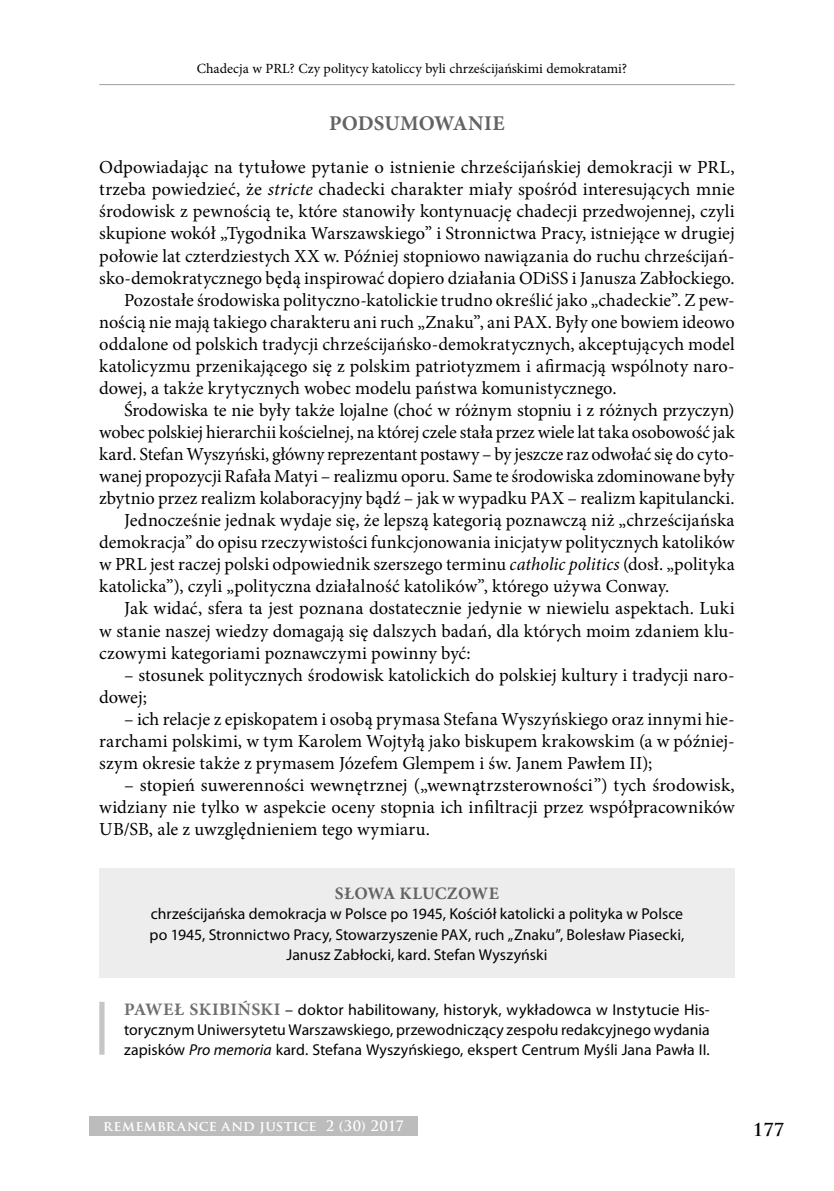
<style>
.page{position:relative;width:834px;height:1191px;background:#fff}
.page>*{position:absolute;margin:0;border:0;box-sizing:border-box;transform-origin:0 0}
.t1{font:700 21px "Minion Pro";letter-spacing:.005em;color:#646363}
.t2{font:18.38px/22.1px "Minion Pro";color:#000;text-align:justify}
.t3{font:700 17.5px "Minion Pro";letter-spacing:.015em;color:#646363}
.t4{font:700 17.5px "Trajan Pro";color:#000}
.t5{font:15.75px/20.1px "Myriad Pro";letter-spacing:.005em;color:#000;text-align:center}
.t6{font:14px "Minion Pro";color:#000}
.t7{font:700 14px "Trajan Pro";letter-spacing:.025em;color:#fff}
.s1{font-style:italic}
.s2{font-family:"Minion Pro";font-weight:700;font-size:17.5px;color:#706f6f}
</style>
<div class="page">
<hr style="left:99px;top:84px;width:635px;height:1px;background:#9d9d9c">
<div style="left:89px;top:1116px;width:328px;height:20px;background:#bcbcbc"></div>
<div style="left:99px;top:868px;width:636px;height:109px;background:#ededed"></div>
<div style="left:99px;top:1001px;width:5px;height:53px;background:#c6c6c6"></div>
<p class="t6" style="left:197px;top:59px;width:432px">Chadecja w PRL? Czy politycy katoliccy byli chrześcijańskimi demokratami?</p>
<p class="t1" style="left:329px;top:108px;width:177px">PODSUMOWANIE</p>
<p class="t2" style="left:99px;top:156px;width:636px">Odpowiadając na tytułowe pytanie o istnienie chrześcijańskiej demokracji w PRL,</p>
<p class="t2" style="left:99px;top:178px;width:636px">trzeba powiedzieć, że <span class="s1">stricte</span> chadecki charakter miały spośród interesujących mnie</p>
<p class="t2" style="left:99px;top:201px;width:636px">środowisk z pewnością te, które stanowiły kontynuację chadecji przedwojennej, czyli</p>
<p class="t2" style="left:99px;top:223px;width:636px">skupione wokół „Tygodnika Warszawskiego” i Stronnictwa Pracy, istniejące w drugiej</p>
<p class="t2" style="left:99px;top:245px;width:636px">połowie lat czterdziestych XX w. Później stopniowo nawiązania do ruchu chrześcijań-</p>
<p class="t2" style="left:99px;top:267px;width:636px">sko-demokratycznego będą inspirować dopiero działania ODiSS i Janusza Zabłockiego.</p>
<p class="t2" style="left:124px;top:289px;width:612px">Pozostałe środowiska polityczno-katolickie trudno określić jako „chadeckie”. Z pew-</p>
<p class="t2" style="left:99px;top:311px;width:636px">nością nie mają takiego charakteru ani ruch „Znaku”, ani PAX. Były one bowiem ideowo</p>
<p class="t2" style="left:99px;top:333px;width:636px">oddalone od polskich tradycji chrześcijańsko-demokratycznych, akceptujących model</p>
<p class="t2" style="left:99px;top:355px;width:636px">katolicyzmu przenikającego się z polskim patriotyzmem i afirmacją wspólnoty naro-</p>
<p class="t2" style="left:99px;top:377px;width:519px">dowej, a także krytycznych wobec modelu państwa komunistycznego.</p>
<p class="t2" style="left:124px;top:399px;width:612px">Środowiska te nie były także lojalne (choć w różnym stopniu i z różnych przyczyn)</p>
<p class="t2" style="left:99px;top:421px;width:636px">wobec polskiej hierarchii kościelnej, na której czele stała przez wiele lat taka osobowość jak</p>
<p class="t2" style="left:99px;top:443px;width:636px">kard. Stefan Wyszyński, główny reprezentant postawy – by jeszcze raz odwołać się do cyto-</p>
<p class="t2" style="left:99px;top:465px;width:637px">wanej propozycji Rafała Matyi – realizmu oporu. Same te środowiska zdominowane były</p>
<p class="t2" style="left:99px;top:487px;width:636px">zbytnio przez realizm kolaboracyjny bądź – jak w wypadku PAX – realizm kapitulancki.</p>
<p class="t2" style="left:124px;top:509px;width:612px">Jednocześnie jednak wydaje się, że lepszą kategorią poznawczą niż „chrześcijańska</p>
<p class="t2" style="left:99px;top:531px;width:636px">demokracja” do opisu rzeczywistości funkcjonowania inicjatyw politycznych katolików</p>
<p class="t2" style="left:99px;top:553px;width:636px">w PRL jest raczej polski odpowiednik szerszego terminu <span class="s1">catholic politics</span> (dosł. „polityka</p>
<p class="t2" style="left:99px;top:575px;width:571px">katolicka”), czyli „polityczna działalność katolików”, którego używa Conway.</p>
<p class="t2" style="left:124px;top:597px;width:612px">Jak widać, sfera ta jest poznana dostatecznie jedynie w niewielu aspektach. Luki</p>
<p class="t2" style="left:99px;top:619px;width:636px">w stanie naszej wiedzy domagają się dalszych badań, dla których moim zdaniem klu-</p>
<p class="t2" style="left:99px;top:642px;width:373px">czowymi kategoriami poznawczymi powinny być:</p>
<p class="t2" style="left:99px;top:664px;width:636px;text-indent:25px">– stosunek politycznych środowisk katolickich do polskiej kultury i tradycji naro&shy;dowej;</p>
<p class="t2" style="left:99px;top:708px;width:636px;text-indent:25px">– ich relacje z episkopatem i osobą prymasa Stefana Wyszyńskiego oraz innymi hie&shy;rarchami polskimi, w tym Karolem Wojtyłą jako biskupem krakowskim (a w później&shy;szym okresie także z prymasem Józefem Glempem i św. Janem Pawłem II);</p>
<p class="t2" style="left:99px;top:774px;width:637px;text-indent:25px">– stopień suwerenności wewnętrznej („wewnątrzsterowności”) tych środowisk, widziany nie tylko w aspekcie oceny stopnia ich infiltracji przez współpracowników UB/SB, ale z uwzględnieniem tego wymiaru.</p>
<p class="t3" style="left:335px;top:881px;width:166px">SŁOWA KLUCZOWE</p>
<p class="t5" style="left:150px;top:904px;width:536px">chrześcijańska demokracja w Polsce po 1945, Kościół katolicki a polityka w Polsce po 1945, Stronnictwo Pracy, Stowarzyszenie PAX, ruch „Znaku”, Bolesław Piasecki,<br>Janusz Zabłocki, kard. Stefan Wyszyński</p>
<p class="t5" style="left:124px;top:999px;width:587px;text-align:justify"><span class="s2">PAWEŁ SKIBIŃSKI</span> – doktor habilitowany, historyk, wykładowca w Instytucie His&shy;torycznym Uniwersytetu Warszawskiego, przewodniczący zespołu redakcyjnego wydania zapisków <span class="s1">Pro memoria</span> kard. Stefana Wyszyńskiego, ekspert Centrum Myśli Jana Pawła II.</p>
<p class="t7" style="left:103px;top:1117px;width:302px">REMEMBRANCE AND JUSTICE 2 (30) 2017</p>
<p class="t4" style="left:752px;top:1118px;width:33px">177</p>
</div>
